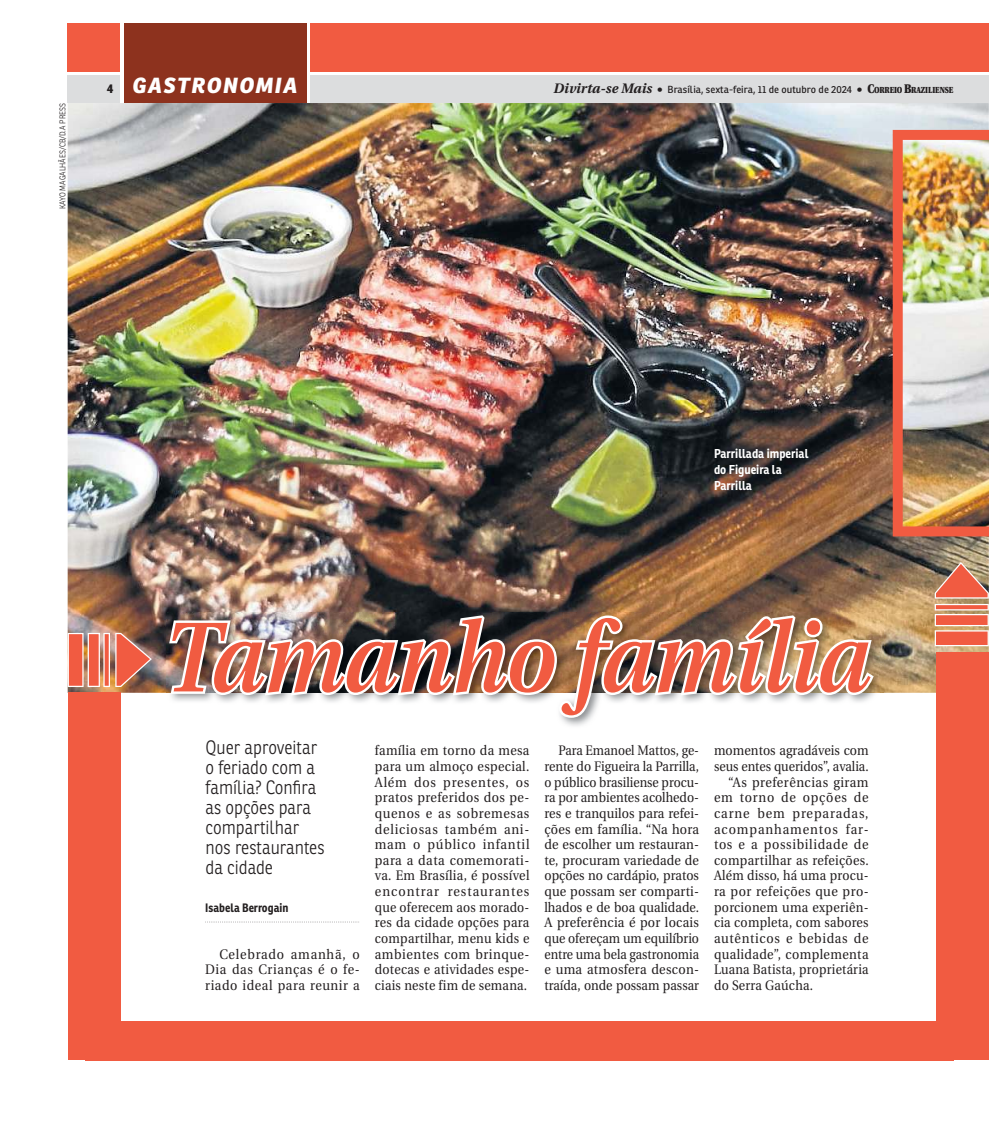
<style>
.page{position:relative;width:989px;height:1124px;background:#fff}
.page>*{position:absolute;margin:0;border:0;box-sizing:border-box;transform-origin:0 0}
.t1{font:italic 600 99px "Utopia";letter-spacing:-.01em;color:#f15b41;scale:.9 1}
.t2{font:italic 800 21.25px "Ronnia";letter-spacing:.075em;color:#fff}
.t3{font:300 18.75px/20px "Ronnia";color:#231f20;scale:.9 1}
.t4{font:13.75px/15.6px "Utopia";letter-spacing:.025em;color:#231f20;text-align:justify;scale:.91 1}
.t5{font:13.75px/15.6px "Utopia";letter-spacing:.025em;color:#231f20;text-align:justify;scale:.88 1}
.t6{font:13.75px/15.6px "Utopia";letter-spacing:.025em;color:#231f20;text-align:justify;scale:.92 1}
.t7{font:13.75px "Utopia";letter-spacing:.025em;color:#231f20;scale:.9 1}
.t8{font:13.75px "Utopia";letter-spacing:.05em;color:#231f20;scale:.92 1}
.t9{font:13.75px "Utopia";letter-spacing:.07em;color:#231f20;scale:.92 1}
.t10{font:13.75px "Utopia";color:#231f20;scale:.89 1}
.t11{font:13.75px "Utopia";letter-spacing:.025em;color:#231f20;scale:.89 1}
.t12{font:13.75px "Utopia";letter-spacing:.005em;color:#231f20;scale:.91 1}
.t13{font:13.75px "Utopia";letter-spacing:.06em;color:#231f20;scale:.92 1}
.t14{font:700 12.5px/15.6px "Ronnia";color:#fff;scale:.9 1}
.t15{font:700 11.88px "Ronnia";color:#231f20;scale:.9 1}
.t16{font:10px "Ronnia";letter-spacing:.005em;color:#231f20}
.t17{font:300 8.12px "Ronnia";color:#231f20;scale:.9 1}
.s1{font-style:normal;font-size:12.5px;color:#231f20}
.s2{font-family:"Utopia";font-weight:700;font-style:italic;font-size:13.75px}
.s3{font-family:"Utopia";font-weight:900;font-size:12.5px}
.s4{font-family:"Utopia";font-weight:900;font-size:8.75px}
</style>
<div class="page">
<div style="left:68px;top:75px;width:920px;height:28px;background:#dcddde"></div>
<div style="left:68px;top:23px;width:920px;height:49px;background:#f15b41"></div>
<div style="left:121px;top:23px;width:189px;height:81px;background:linear-gradient(to bottom,#fff,#fff)"></div>
<div style="left:124px;top:23px;width:182px;height:80px;background:#8d321e"></div>
<img style="left:68px;top:103px;width:920px;height:589px">
<img style="left:892px;top:130px;width:97px;height:406px">
<img style="left:562px;top:612px;width:321px;height:114px">
<img style="left:166px;top:612px;width:710px;height:108px">
<svg style="left:205px;top:921px;width:154px;height:1px"></svg>
<div style="left:68px;top:692px;width:52px;height:367px;background:#f15b41"></div>
<div style="left:85px;top:1020px;width:868px;height:39px;background:#f15b41"></div>
<div style="left:936px;top:652px;width:53px;height:407px;background:#f15b41"></div>
<img style="left:68px;top:632px;width:84px;height:55px">
<svg style="left:934px;top:562px;width:54px;height:84px;background:#d88267"></svg>
<p class="t17" style="left:58px;top:209px;width:119px;rotate:-90deg">KAYO MAGALHÃES/CB/D.A PRESS</p>
<h2 class="t2" style="left:107px;top:77px;width:192px"><span class="s1">4</span> GASTRONOMIA</h2>
<p class="t16" style="left:553px;top:85px;width:401px"><span class="s2">Divirta-se Mais</span> <span class="s3">•</span> Brasília, sexta-feira, 11 de outubro de 2024 <span class="s3">• C</span><span class="s4">ORREIO</span> <span class="s3">B</span><span class="s4">RAZILIENSE</span></p>
<p class="t14" style="left:714px;top:447px;width:106px">Parrillada imperial do Figueira la<br>Parrilla</p>
<h1 class="t1" style="left:164px;top:617px;width:786px">Tamanho família</h1>
<h3 class="t3" style="left:205px;top:737px;width:134px">Quer aproveitar o feriado com a família? Confira as opções para compartilhar nos restaurantes da cidade</h3>
<p class="t5" style="left:544px;top:744px;width:177px;text-indent:14px">Para Emanoel Mattos, ge&shy;rente do Figueira la Parrilla, o público brasiliense procu&shy;ra por ambientes acolhedo&shy;res e tranquilos para refei&shy;ções em família. “Na hora de escolher um restauran&shy;te, procuram variedade de opções no cardápio, pratos que possam ser comparti&shy;lhados e de boa qualidade.<br>A preferência é por locais que ofereçam um equilíbrio entre uma bela gastronomia e uma atmosfera descon&shy;traída, onde possam passar</p>
<p class="t12" style="left:714px;top:745px;width:171px">momentos agradáveis com</p>
<p class="t4" style="left:375px;top:744px;width:171px">família em torno da mesa para um almoço especial.<br>Além dos presentes, os pratos preferidos dos pe&shy;quenos e as sobremesas deliciosas também ani&shy;mam o público infantil para a data comemorati&shy;va. Em Brasília, é possível encontrar restaurantes que oferecem aos morado&shy;res da cidade opções para compartilhar, menu kids e ambientes com brinque&shy;dotecas e atividades espe&shy;ciais neste fim de semana.</p>
<p class="t10" style="left:714px;top:760px;width:175px">seus entes queridos”, avalia.</p>
<p class="t6" style="left:728px;top:775px;width:154px">“As preferências giram</p>
<p class="t13" style="left:714px;top:791px;width:169px">em torno de opções de</p>
<p class="t9" style="left:714px;top:807px;width:169px">carne bem preparadas,</p>
<p class="t9" style="left:714px;top:823px;width:169px">acompanhamentos far-</p>
<p class="t8" style="left:714px;top:838px;width:169px">tos e a possibilidade de</p>
<p class="t4" style="left:714px;top:853px;width:171px">compartilhar as refeições.</p>
<p class="t7" style="left:714px;top:870px;width:173px">Além disso, há uma procu-</p>
<p class="t6" style="left:714px;top:884px;width:170px">ra por refeições que pro-</p>
<p class="t7" style="left:714px;top:901px;width:173px">porcionem uma experiên-</p>
<p class="t7" style="left:714px;top:916px;width:173px">cia completa, com sabores</p>
<p class="t8" style="left:714px;top:932px;width:169px">autênticos e bebidas de</p>
<p class="t4" style="left:714px;top:947px;width:171px">qualidade”, complementa</p>
<p class="t11" style="left:714px;top:963px;width:175px">Luana Batista, proprietária</p>
<p class="t7" style="left:714px;top:979px;width:112px">do Serra Gaúcha.</p>
<p class="t15" style="left:205px;top:902px;width:94px">Isabela Berrogain</p>
<p class="t6" style="left:205px;top:947px;width:170px;text-indent:14px">Celebrado amanhã, o Dia das Crianças é o fe&shy;riado ideal para reunir a</p>
</div>
